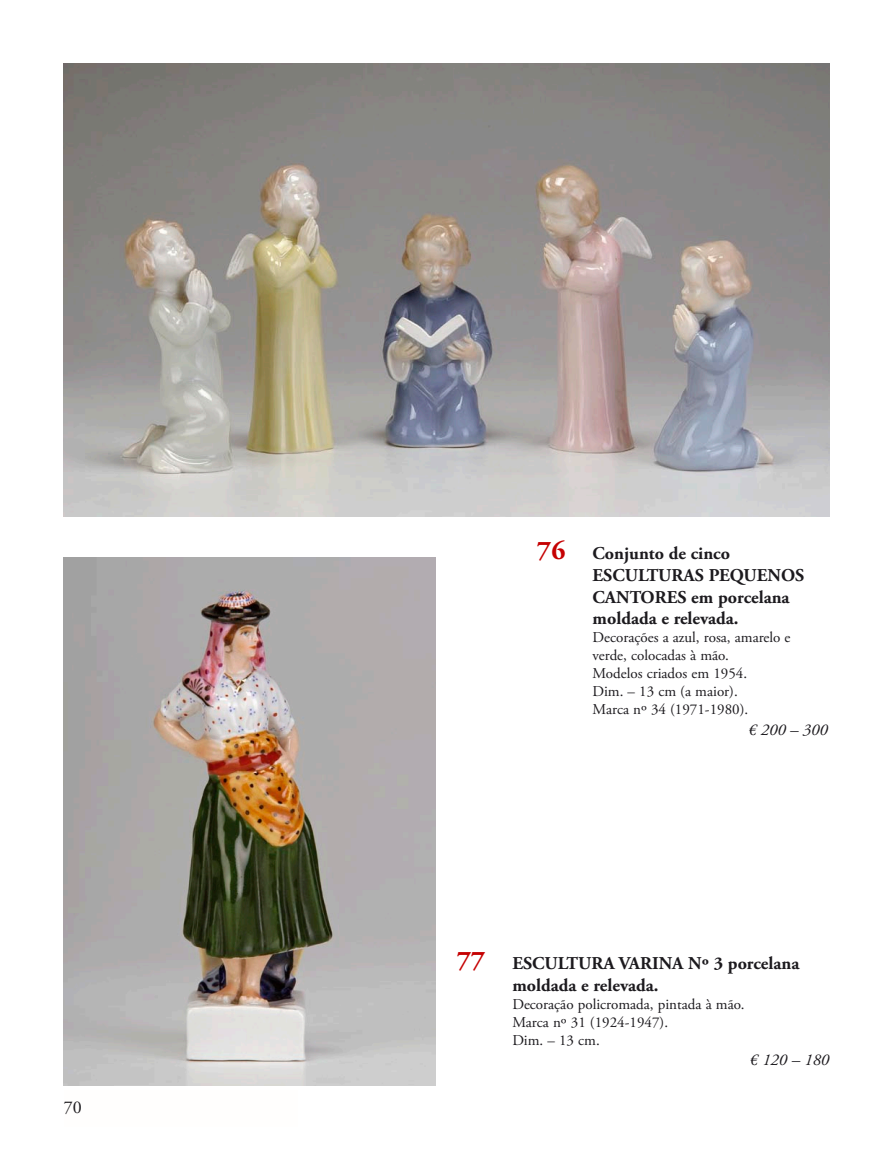
<style>
.page{position:relative;width:893px;height:1149px;background:#fff}
.page>*{position:absolute;margin:0;border:0;box-sizing:border-box;transform-origin:0 0}
.t1{font:700 27px "Adobe Garamond Pro";color:#c50002}
.t2{font:700 18px/21.8px "Adobe Garamond Pro";color:#1c1a1e}
.t3{font:18px "Adobe Garamond Pro";color:#1c1a1e}
.t4{font:italic 16.5px "Adobe Garamond Pro";color:#1c1a1e}
.t5{font:15px/18px "Adobe Garamond Pro";color:#1c1a1e}
</style>
<div class="page">
<img style="left:64px;top:557px;width:372px;height:527px">
<img style="left:64px;top:64px;width:765px;height:452px">
<p class="t3" style="left:64px;top:1095px;width:19px">70</p>
<h1 class="t1" style="left:537px;top:534px;width:30px">76</h1>
<p class="t2" style="left:593px;top:542px;width:213px">Conjunto de cinco<br>ESCULTURAS PEQUENOS<br>CANTORES em porcelana moldada e relevada.</p>
<p class="t5" style="left:593px;top:629px;width:199px">Decorações a azul, rosa, amarelo e verde, colocadas à mão.<br>Modelos criados em 1954.<br>Dim. – 13 cm (a maior).<br>Marca nº 34 (1971-1980).</p>
<p class="t4" style="left:748px;top:719px;width:81px">€ 200 – 300</p>
<h1 class="t1" style="left:457px;top:944px;width:30px">77</h1>
<p class="t2" style="left:512px;top:952px;width:288px">ESCULTURA VARINA Nº 3 porcelana moldada e relevada.</p>
<p class="t5" style="left:512px;top:995px;width:234px">Decoração policromada, pintada à mão.<br>Marca nº 31 (1924-1947).<br>Dim. – 13 cm.</p>
<p class="t4" style="left:750px;top:1049px;width:81px">€ 120 – 180</p>
</div>
